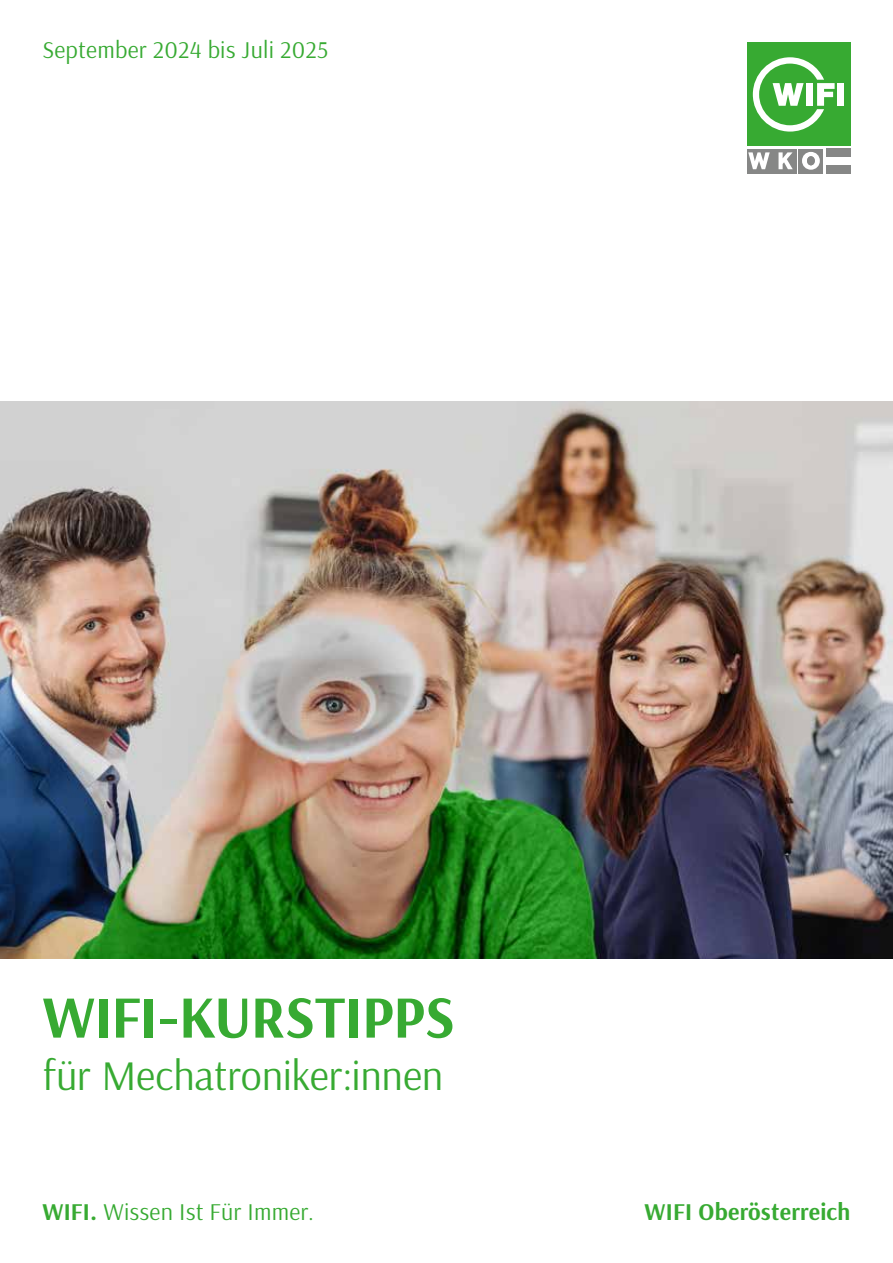
<style>
.page{position:relative;width:893px;height:1263px;background:#fff}
.page>*{position:absolute;margin:0;border:0;box-sizing:border-box;transform-origin:0 0}
.t1{font:700 60px "Arsenal";letter-spacing:-.01em;color:#37aa32}
.t2{font:42px "Arsenal";letter-spacing:-.005em;color:#37aa32}
.t3{font:24px "Arsenal";letter-spacing:.01em;color:#37aa32}
.t4{font:700 24px "Arsenal";letter-spacing:.01em;color:#37aa32}
.s1{font-weight:700}
</style>
<div class="page">
<img style="left:0;top:402px;width:893px;height:557px">
<div style="left:747px;top:43px;width:103px;height:103px;background:#37aa32"></div>
<div style="left:798px;top:149px;width:25px;height:24px;background:#868786"></div>
<div style="left:773px;top:149px;width:24px;height:24px;background:#868786"></div>
<svg style="left:778px;top:152px;width:15px;height:17px"></svg>
<div style="left:747px;top:149px;width:24px;height:24px;background:#868786"></div>
<svg style="left:748px;top:152px;width:22px;height:17px"></svg>
<div style="left:826px;top:165px;width:24px;height:8px;background:#868786"></div>
<svg style="left:802px;top:152px;width:18px;height:18px"></svg>
<div style="left:807px;top:156px;width:8px;height:9px;background:#868786;border-radius:50%"></div>
<svg style="left:753px;top:57px;width:82px;height:75px"></svg>
<div style="left:837px;top:83px;width:7px;height:23px;background:#fff"></div>
<div style="left:826px;top:149px;width:24px;height:8px;background:#868786"></div>
<p class="t3" style="left:43px;top:34px;width:287px">September 2024 bis Juli 2025</p>
<h1 class="t1" style="left:43px;top:975px;width:413px">WIFI-KURSTIPPS</h1>
<h2 class="t2" style="left:43px;top:1047px;width:402px">für Mechatroniker:innen</h2>
<p class="t3" style="left:43px;top:1196px;width:273px"><span class="s1">WIFI.</span> Wissen Ist Für Immer.</p>
<p class="t4" style="left:645px;top:1195px;width:207px">WIFI Oberösterreich</p>
</div>
